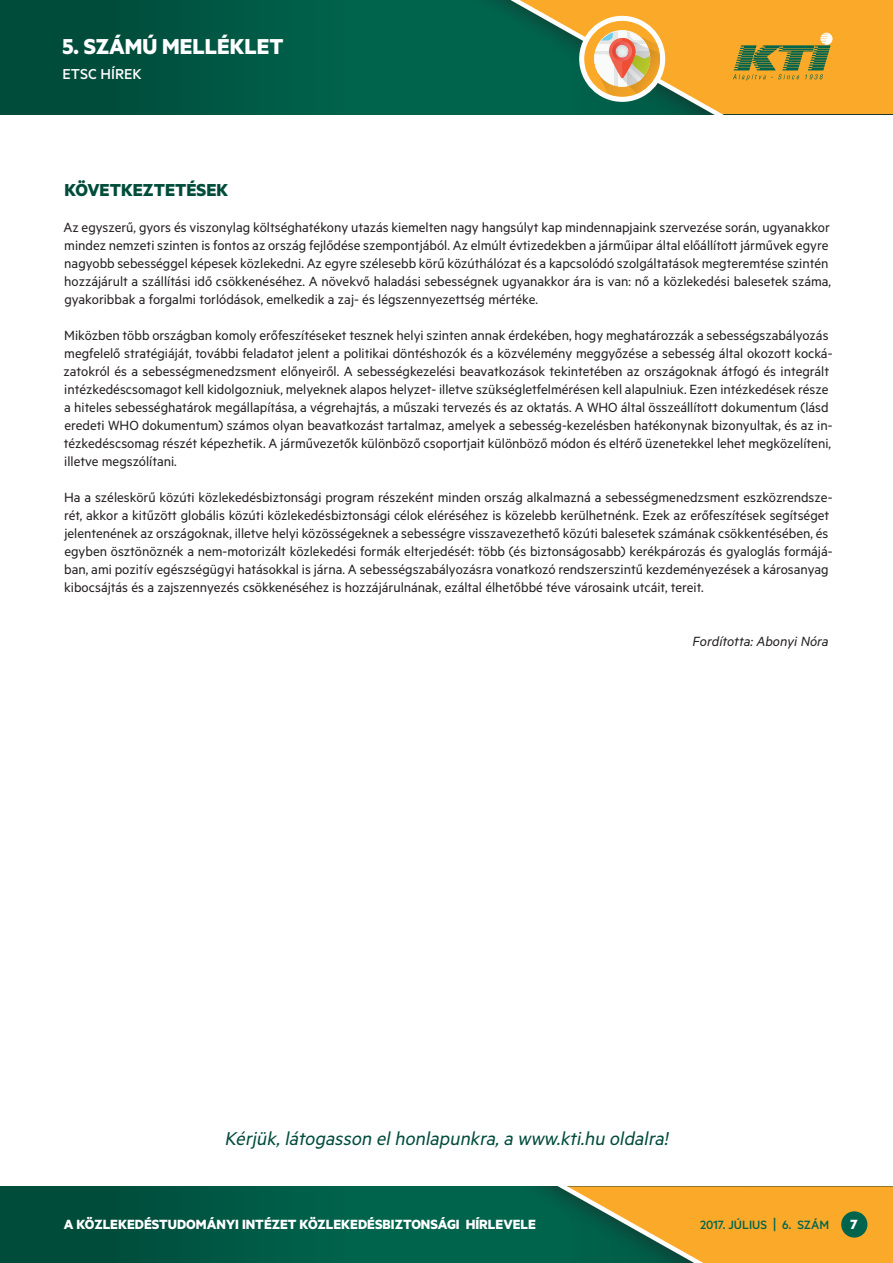
<style>
.page{position:relative;width:893px;height:1263px;background:#fff}
.page>*{position:absolute;margin:0;border:0;box-sizing:border-box;transform-origin:0 0}
.t1{font:700 24.3px "Metric";color:#fff}
.kepelairas{font:italic 21px "Metric";color:#004c3b}
.Fejezet_alcim_1{font:700 19.5px "Metric";color:#004c3b}
.t2{font:500 16.2px "Metric";color:#fff}
.Tompa{font:15px/18px "Metric";color:#231f20}
.t3{font:700 15px "Metric";color:#fff}
.Tompa-2{font:italic 15px "Metric";color:#231f20}
.t4{font:500 13.5px "Metric";color:#00644d}
.s1{font-size:18.15px}
</style>
<div class="page">
<div style="left:0;top:1186px;width:893px;height:77px;background:linear-gradient(to bottom,#005542,#005542)"></div>
<svg style="left:374px;top:1186px;width:519px;height:77px"></svg>
<div style="left:841px;top:1211px;width:26px;height:26px;background:#00644d;border-radius:50%"></div>
<div style="left:0;top:0;width:893px;height:114px;background:linear-gradient(to bottom,#00523f,#00523f)"></div>
<svg style="left:292px;top:0;width:601px;height:114px"></svg>
<svg style="left:733px;top:33px;width:99px;height:47px"></svg>
<svg style="left:584px;top:20px;width:77px;height:77px"></svg>
<div style="left:579px;top:16px;width:86px;height:86px;border:5px solid #fff;border-radius:50%"></div>
<p class="t1" style="left:63px;top:31px;width:223px">5. SZÁMÚ MELLÉKLET</p>
<p class="t2" style="left:63px;top:65px;width:81px">ETSC HÍREK</p>
<p class="Fejezet_alcim_1" style="left:64px;top:178px;width:165px">KÖVETKEZTETÉSEK</p>
<p class="Tompa" style="left:63px;top:217px;width:769px">Az egyszerű, gyors és viszonylag költséghatékony utazás kiemelten nagy hangsúlyt kap mindennapjaink szervezése során, ugyanakkor mindez nemzeti szinten is fontos az ország fejlődése szempontjából. Az elmúlt évtizedekben a járműipar által előállított járművek egyre nagyobb sebességgel képesek közlekedni. Az egyre szélesebb körű közúthálózat és a kapcsolódó szolgáltatások megteremtése szintén hozzájárult a szállítási idő csökkenéséhez. A növekvő haladási sebességnek ugyanakkor ára is van: nő a közlekedési balesetek száma, gyakoribbak a forgalmi torlódások, emelkedik a zaj- és légszennyezettség mértéke.</p>
<p class="Tompa" style="left:64px;top:325px;width:770px">Miközben több országban komoly erőfeszítéseket tesznek helyi szinten annak érdekében, hogy meghatározzák a sebességszabályozás megfelelő stratégiáját, további feladatot jelent a politikai döntéshozók és a közvélemény meggyőzése a sebesség által okozott kocká&shy;zatokról és a sebességmenedzsment előnyeiről. A sebességkezelési beavatkozások tekintetében az országoknak átfogó és integrált intézkedéscsomagot kell kidolgozniuk, melyeknek alapos helyzet- illetve szükségletfelmérésen kell alapulniuk. Ezen intézkedések része a hiteles sebességhatárok megállapítása, a végrehajtás, a műszaki tervezés és az oktatás. A WHO által összeállított dokumentum (lásd eredeti WHO dokumentum) számos olyan beavatkozást tartalmaz, amelyek a sebesség-kezelésben hatékonynak bizonyultak, és az in&shy;tézkedéscsomag részét képezhetik. A járművezetők különböző csoportjait különböző módon és eltérő üzenetekkel lehet megközelíteni, illetve megszólítani.</p>
<p class="Tompa" style="left:64px;top:487px;width:770px">Ha a széleskörű közúti közlekedésbiztonsági program részeként minden ország alkalmazná a sebességmenedzsment eszközrendsze&shy;rét, akkor a kitűzött globális közúti közlekedésbiztonsági célok eléréséhez is közelebb kerülhetnénk. Ezek az erőfeszítések segítséget jelentenének az országoknak, illetve helyi közösségeknek a sebességre visszavezethető közúti balesetek számának csökkentésében, és egyben ösztönöznék a nem-motorizált közlekedési formák elterjedését: több (és biztonságosabb) kerékpározás és gyaloglás formájá&shy;ban, ami pozitív egészségügyi hatásokkal is járna. A sebességszabályozásra vonatkozó rendszerszintű kezdeményezések a károsanyag kibocsájtás és a zajszennyezés csökkenéséhez is hozzájárulnának, ezáltal élhetőbbé téve városaink utcáit, tereit.</p>
<p class="Tompa-2" style="left:693px;top:632px;width:138px">Fordította: Abonyi Nóra</p>
<p class="kepelairas" style="left:224px;top:1126px;width:449px">Kérjük,látogasson elhonlapunkra,a www.kti.hu oldalra!</p>
<p class="t3" style="left:64px;top:1215px;width:474px">A KÖZLEKEDÉSTUDOMÁNYI INTÉZET KÖZLEKEDÉSBIZTONSÁGI HÍRLEVELE</p>
<p class="t4" style="left:700px;top:1217px;width:131px">2017. JÚLIUS <span class="s1">|</span> 6. SZÁM</p>
<p class="t3" style="left:851px;top:1215px;width:9px">7</p>
</div>
